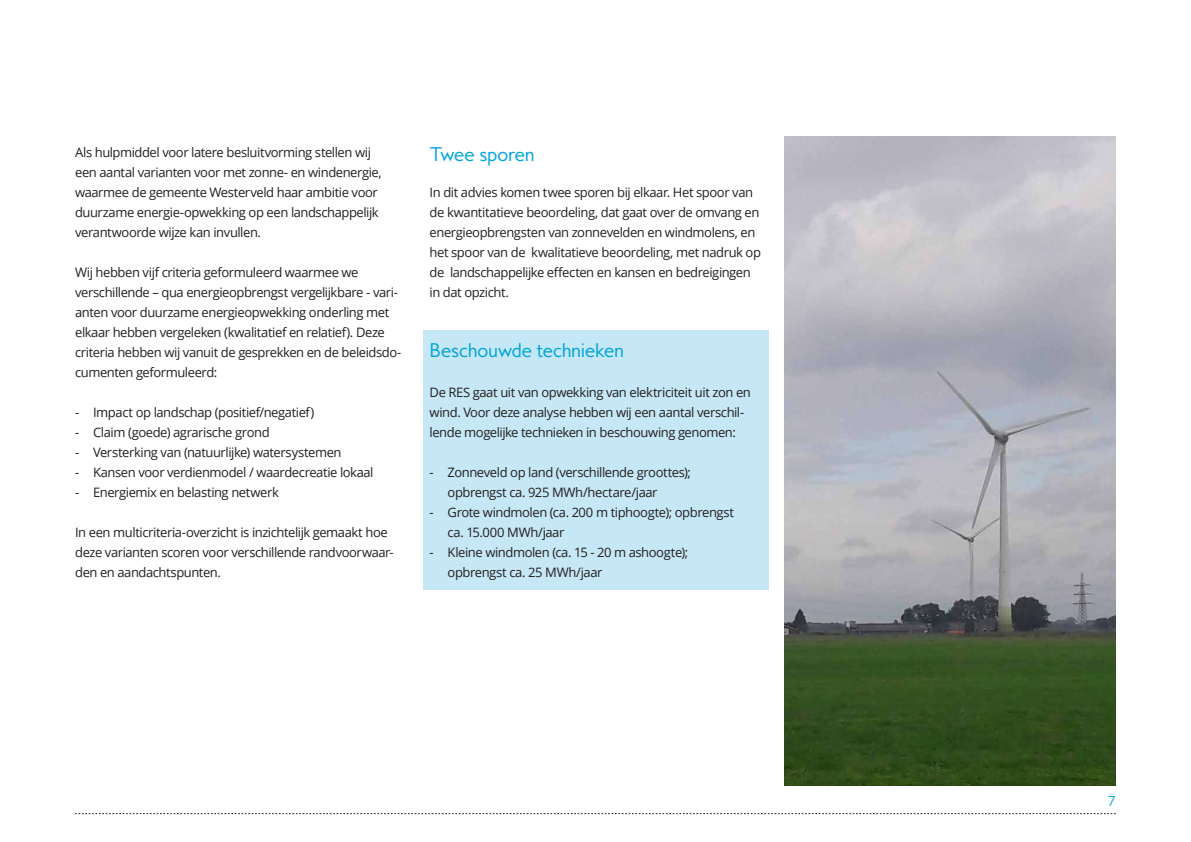
<style>
.page{position:relative;width:1191px;height:842px;background:#fff}
.page>*{position:absolute;margin:0;border:0;box-sizing:border-box;transform-origin:0 0}
.Kop_2{font:18px "MB Empire";letter-spacing:-.03em;color:#00a5da}
.Broodtekst{font:13px/20px "Open Sans";letter-spacing:-.035em;color:#231f20}
.t1{font:13px "MB Empire";color:#00a5da}
</style>
<div class="page">
<svg style="left:75px;top:813px;width:1040px;height:1px"></svg>
<div style="left:423px;top:330px;width:345px;height:260px;background:#c6e7f5"></div>
<img style="left:784px;top:137px;width:331px;height:648px">
<p class="Broodtekst" style="left:75px;top:142px;width:308px">Als hulpmiddel voor latere besluitvorming stellen wij een aantal varianten voor met zonne- en windenergie, waarmee de gemeente Westerveld haar ambitie voor duurzame energie-opwekking op een landschappelijk verantwoorde wijze kan invullen.</p>
<p class="Broodtekst" style="left:75px;top:262px;width:328px">Wij hebben vijf criteria geformuleerd waarmee we verschillende – qua energieopbrengst vergelijkbare - vari&shy;anten voor duurzame energieopwekking onderling met elkaar hebben vergeleken (kwalitatief en relatief). Deze criteria hebben wij vanuit de gesprekken en de beleidsdo&shy;cumenten geformuleerd:</p>
<p class="Broodtekst" style="left:75px;top:402px;width:241px">- Impact op landschap (positief/negatief)</p>
<p class="Broodtekst" style="left:75px;top:422px;width:196px">- Claim (goede) agrarische grond</p>
<p class="Broodtekst" style="left:75px;top:442px;width:268px">- Versterking van (natuurlijke) watersystemen</p>
<p class="Broodtekst" style="left:75px;top:462px;width:300px">- Kansen voor verdienmodel / waardecreatie lokaal</p>
<p class="Broodtekst" style="left:75px;top:482px;width:205px">- Energiemix en belasting netwerk</p>
<p class="Broodtekst" style="left:75px;top:522px;width:320px">In een multicriteria-overzicht is inzichtelijk gemaakt hoe deze varianten scoren voor verschillende randvoorwaar&shy;den en aandachtspunten.</p>
<p class="Kop_2" style="left:429px;top:143px;width:107px">Twee sporen</p>
<p class="Broodtekst" style="left:429px;top:182px;width:333px">In dit advies komen twee sporen bij elkaar. Het spoor van de kwantitatieve beoordeling, dat gaat over de omvang en energieopbrengsten van zonnevelden en windmolens, en het spoor van de kwalitatieve beoordeling, met nadruk op de landschappelijke effecten en kansen en bedreigingen in dat opzicht.</p>
<p class="Kop_2" style="left:429px;top:338px;width:196px">Beschouwde technieken</p>
<p class="Broodtekst" style="left:429px;top:382px;width:323px">De RES gaat uit van opwekking van elektriciteit uit zon en wind. Voor deze analyse hebben wij een aantal verschil&shy;lende mogelijke technieken in beschouwing genomen:</p>
<p class="Broodtekst" style="left:447px;top:462px;width:245px;text-indent:-18px">- Zonneveld op land (verschillende groottes); opbrengst ca. 925 MWh/hectare/jaar</p>
<p class="Broodtekst" style="left:447px;top:502px;width:288px;text-indent:-18px">- Grote windmolen (ca. 200 m tiphoogte); opbrengst ca. 15.000 MWh/jaar</p>
<p class="Broodtekst" style="left:447px;top:542px;width:242px;text-indent:-18px">- Kleine windmolen (ca. 15 - 20 m ashoogte); opbrengst ca. 25 MWh/jaar</p>
<p class="t1" style="left:1108px;top:792px;width:9px">7</p>
</div>
